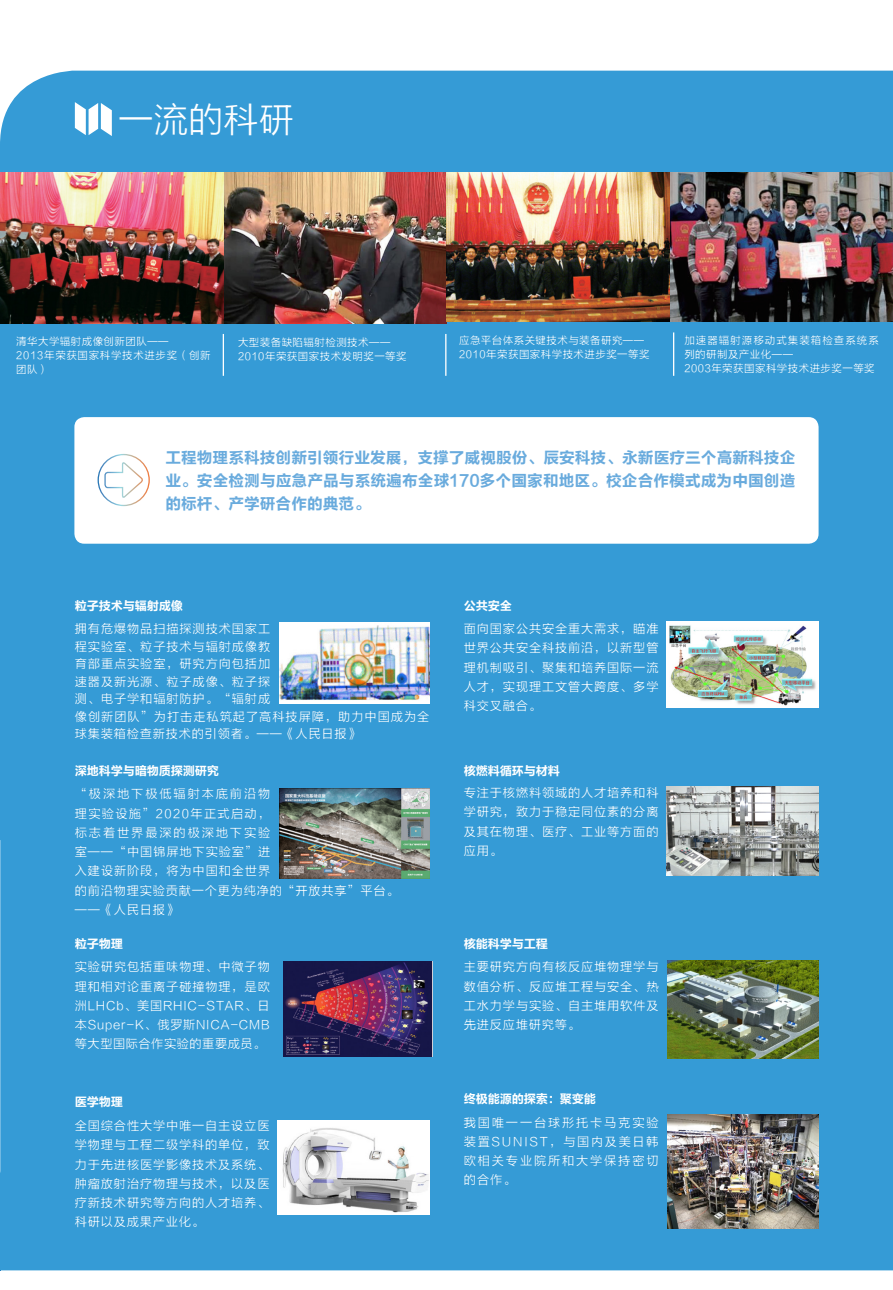
<style>
.page{position:relative;width:893px;height:1290px;background:#fff}
.page>*{position:absolute;margin:0;border:0;box-sizing:border-box;transform-origin:0 0}
.t1{font:35px "FZLTXHK";color:#fff}
._00{font:15.75px/22.8px "FZLTCHJW GB1 0";color:#69abdd;text-align:justify}
.t2{font:12.25px/19.2px "FZLTXHK";letter-spacing:.065em;color:#fff;text-align:justify}
.t3{font:12.25px "FZLTCHJW GB1 0";letter-spacing:-.02em;color:#fff}
.t4{font:10.5px "FZLTXHK";letter-spacing:.04em;color:#fff}
.t5{font:10.5px/14px "FZLTXHK";letter-spacing:.095em;color:#fff}
.t6{font:10.5px/14px "FZLTXHK";letter-spacing:.06em;color:#fff}
</style>
<div class="page">
<div style="left:0;top:71px;width:893px;height:1199px;background:#359bd6"></div>
<svg style="left:0;top:840px;width:1px;height:403px"></svg>
<div style="left:74px;top:417px;width:745px;height:127px;background:#fff;border-radius:10px"></div>
<img style="left:0;top:172px;width:446px;height:151px">
<img style="left:446px;top:172px;width:447px;height:149px">
<hr style="left:223px;top:334px;width:1px;height:42px;background:#fff">
<hr style="left:445px;top:334px;width:1px;height:42px;background:#fff">
<hr style="left:673px;top:332px;width:1px;height:44px;background:#fff">
<img style="left:279px;top:622px;width:151px;height:81px">
<img style="left:284px;top:961px;width:148px;height:95px">
<img style="left:278px;top:1120px;width:152px;height:94px">
<img style="left:667px;top:622px;width:152px;height:85px">
<img style="left:667px;top:786px;width:151px;height:89px">
<img style="left:667px;top:961px;width:151px;height:97px">
<img style="left:667px;top:1115px;width:152px;height:113px">
<svg style="left:75px;top:102px;width:37px;height:34px"></svg>
<div style="left:98px;top:454px;width:52px;height:52px;border:1px solid #fff;border-radius:50%"></div>
<svg style="left:104px;top:461px;width:39px;height:37px"></svg>
<img style="left:279px;top:788px;width:151px;height:91px">
<p class="t1" style="left:119px;top:100px;width:176px">一流的科研</p>
<p class="t4" style="left:16px;top:336px;width:154px">清华大学辐射成像创新团队——</p>
<p class="t6" style="left:16px;top:349px;width:196px">2013年荣获国家科学技术进步奖（创新团队）</p>
<p class="t4" style="left:238px;top:336px;width:154px">大型装备缺陷辐射检测技术——</p>
<p class="t4" style="left:238px;top:350px;width:170px">2010年荣获国家技术发明奖一等奖</p>
<p class="t4" style="left:459px;top:334px;width:187px">应急平台体系关键技术与装备研究——</p>
<p class="t4" style="left:459px;top:348px;width:192px">2010年荣获国家科学技术进步奖一等奖</p>
<p class="t5" style="left:684px;top:333px;width:196px">加速器辐射源移动式集装箱检查系统系列的研制及产业化——</p>
<p class="t4" style="left:684px;top:362px;width:192px">2003年荣获国家科学技术进步奖一等奖</p>
<p class="_00" style="left:165px;top:447px;width:632px">工程物理系科技创新引领行业发展，支撑了威视股份、辰安科技、永新医疗三个高新科技企业。安全检测与应急产品与系统遍布全球170多个国家和地区。校企合作模式成为中国创造的标杆、产学研合作的典范。</p>
<p class="t3" style="left:75px;top:599px;width:110px">粒子技术与辐射成像</p>
<p class="t2" style="left:75px;top:620px;width:356px;line-height:17.5px;text-align:left">拥有危爆物品扫描探测技术国家工<br>程实验室、粒子技术与辐射成像教<br>育部重点实验室，研究方向包括加<br>速器及新光源、粒子成像、粒子探<br>测、电子学和辐射防护。“辐射成<br>像创新团队”为打击走私筑起了高科技屏障，助力中国成为全球集装箱检查新技术的引领者。——《人民日报》</p>
<p class="t3" style="left:75px;top:764px;width:146px">深地科学与暗物质探测研究</p>
<p class="t2" style="left:75px;top:785px;width:325px;text-align:left">“极深地下极低辐射本底前沿物<br>理实验设施”2020年正式启动，<br>标志着世界最深的极深地下实验<br>室——“中国锦屏地下实验室”进<br>入建设新阶段，将为中国和全世界<br>的前沿物理实验贡献一个更为纯净的“开放共享”平台。</p>
<p class="t2" style="left:75px;top:900px;width:105px">——《人民日报》</p>
<p class="t3" style="left:75px;top:937px;width:50px">粒子物理</p>
<p class="t2" style="left:75px;top:957px;width:197px">实验研究包括重味物理、中微子物理和相对论重离子碰撞物理，是欧洲LHCb、美国RHIC-STAR、日本Super-K、俄罗斯NICA-CMB等大型国际合作实验的重要成员。</p>
<p class="t3" style="left:75px;top:1095px;width:50px">医学物理</p>
<p class="t2" style="left:75px;top:1116px;width:196px">全国综合性大学中唯一自主设立医学物理与工程二级学科的单位，致力于先进核医学影像技术及系统、肿瘤放射治疗物理与技术，以及医疗新技术研究等方向的人才培养、科研以及成果产业化。</p>
<p class="t3" style="left:464px;top:599px;width:50px">公共安全</p>
<p class="t2" style="left:464px;top:619px;width:196px">面向国家公共安全重大需求，瞄准世界公共安全科技前沿，以新型管理机制吸引、聚集和培养国际一流人才，实现理工文管大跨度、多学科交叉融合。</p>
<p class="t3" style="left:464px;top:764px;width:98px">核燃料循环与材料</p>
<p class="t2" style="left:464px;top:783px;width:196px">专注于核燃料领域的人才培养和科学研究，致力于稳定同位素的分离及其在物理、医疗、工业等方面的应用。</p>
<p class="t3" style="left:464px;top:937px;width:86px">核能科学与工程</p>
<p class="t2" style="left:464px;top:957px;width:196px">主要研究方向有核反应堆物理学与数值分析、反应堆工程与安全、热工水力学与实验、自主堆用软件及先进反应堆研究等。</p>
<p class="t3" style="left:464px;top:1092px;width:134px">终极能源的探索：聚变能</p>
<p class="t2" style="left:464px;top:1113px;width:196px">我国唯一一台球形托卡马克实验装置SUNIST，与国内及美日韩欧相关专业院所和大学保持密切的合作。</p>
</div>
